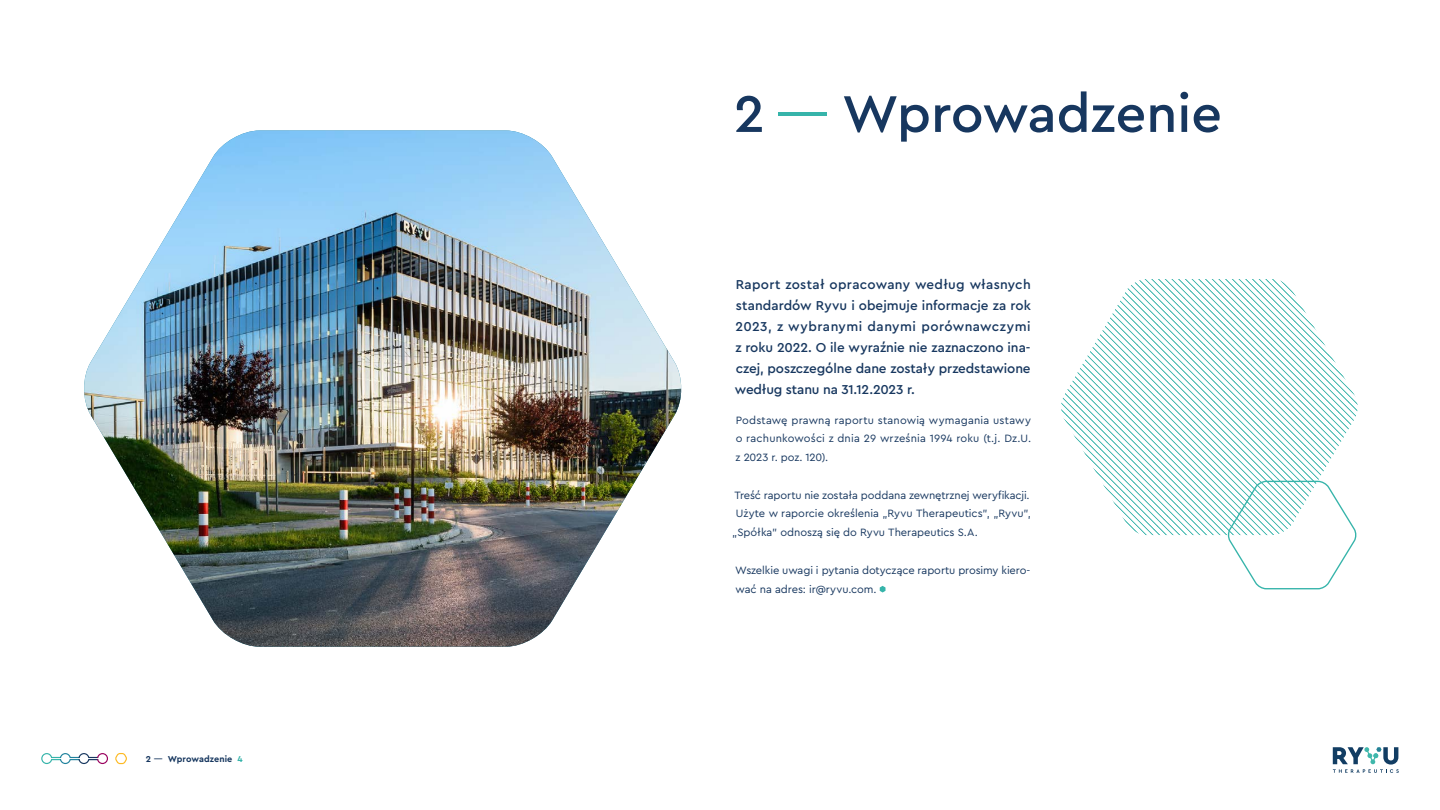
<style>
.page{position:relative;width:1440px;height:810px;background:#fff}
.page>*{position:absolute;margin:0;border:0;box-sizing:border-box;transform-origin:0 0}
.t1{font:500 54px "Cera Pro";color:#17375f}
.t2{font:500 13.5px/21px "Cera Pro";letter-spacing:-.01em;color:#17375f;text-align:justify}
.t3{font:11.1px/18.8px "Cera Pro";letter-spacing:-.005em;color:#17375f;text-align:justify}
.t4{font:700 9px "Cera Pro";letter-spacing:.01em;color:#17375f}
.s1{font-weight:500}
.s2{color:#36b4aa}
.s3{font-family:"Abel";font-weight:400;color:#36b4aa}
</style>
<div class="page">
<svg style="left:1333px;top:747px;width:66px;height:26px"></svg>
<svg style="left:115px;top:753px;width:12px;height:11px"></svg>
<svg style="left:41px;top:753px;width:67px;height:11px"></svg>
<svg style="left:880px;top:586px;width:6px;height:7px"></svg>
<svg style="left:1061px;top:279px;width:297px;height:311px"></svg>
<img style="left:84px;top:130px;width:598px;height:517px">
<p class="t4" style="left:146px;top:753px;width:98px">2 <span class="s1">—</span> Wprowadzenie <span class="s2">4</span></p>
<h1 class="t1" style="left:734px;top:78px;width:490px">2 <span class="s3">—</span> Wprowadzenie</h1>
<p class="t2" style="left:735px;top:273px;width:298px">Raport został opracowany według własnych standardów Ryvu i obejmuje informacje za rok 2023, z wybranymi danymi porównawczymi z roku 2022. O ile wyraźnie nie zaznaczono ina&shy;czej, poszczególne dane zostały przedstawione według stanu na 31.12.2023 r.</p>
<p class="t3" style="left:736px;top:410px;width:297px">Podstawę prawną raportu stanowią wymagania ustawy o rachunkowości z dnia 29 września 1994 roku (t.j. Dz.U. z 2023 r. poz. 120).</p>
<p class="t3" style="left:735px;top:485px;width:297px">Treść raportu nie została poddana zewnętrznej weryfikacji.</p>
<p class="t3" style="left:736px;top:504px;width:297px">Użyte w raporcie określenia „Ryvu Therapeutics”, „Ryvu”,</p>
<p class="t3" style="left:732px;top:523px;width:247px">„Spółka” odnoszą się do Ryvu Therapeutics S.A.</p>
<p class="t3" style="left:735px;top:560px;width:297px">Wszelkie uwagi i pytania dotyczące raportu prosimy kiero&shy;wać na adres: ir@ryvu.com.</p>
</div>
